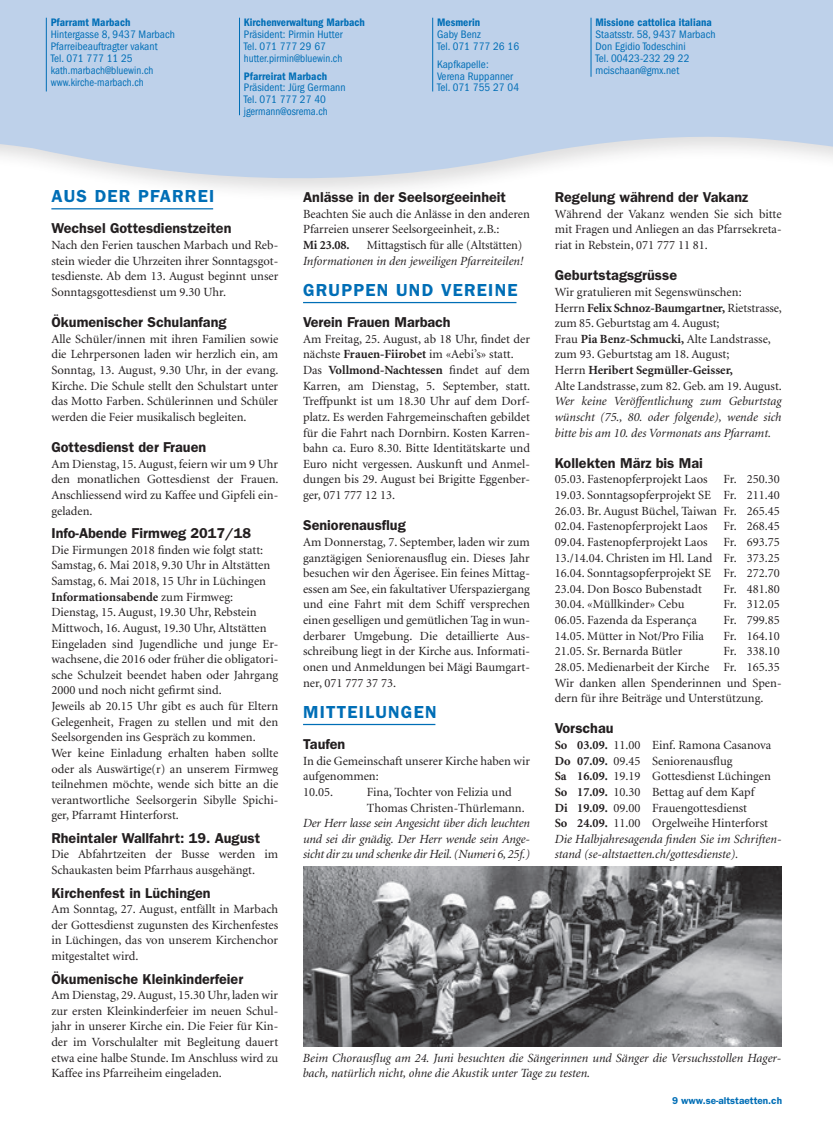
<style>
.page{position:relative;width:833px;height:1134px;background:#fff}
.page>*{position:absolute;margin:0;border:0;box-sizing:border-box;transform-origin:0 0}
.t1{font:600 17.5px "Franklin Gothic LT";letter-spacing:.07em;color:#006eb6}
.t2{font:600 14.38px "Franklin Gothic LT";color:#231f20}
.t3{font:12.5px/15.6px "Minion LT";color:#231f20;text-align:justify}
.t4{font:italic 12.5px/15.6px "Minion LT";color:#231f20;text-align:justify}
.t5{font:700 12.5px "Minion LT";color:#231f20}
.t6{font:condensed 11.25px/11.9px "Franklin Gothic LT";letter-spacing:.005em;color:#006eb6}
.t7{font:600 condensed 11.25px "Franklin Gothic LT";letter-spacing:.005em;color:#006eb6}
.t8{font:600 10px "Franklin Gothic LT";color:#006eb6}
.s1{font-weight:700}
.s2{font-style:italic}
</style>
<div class="page">
<svg style="left:0;top:0;width:833px;height:191px;fill:#bed1ea"></svg>
<hr style="left:239px;top:18px;width:1px;height:97px;background:#006eb6">
<hr style="left:432px;top:18px;width:1px;height:73px;background:#006eb6">
<hr style="left:591px;top:18px;width:1px;height:59px;background:#006eb6">
<hr style="left:46px;top:18px;width:1px;height:73px;background:#006eb6">
<hr style="left:51px;top:208px;width:162px;height:1px;background:#006eb6">
<hr style="left:303px;top:302px;width:213px;height:1px;background:#006eb6">
<hr style="left:303px;top:724px;width:132px;height:1px;background:#006eb6">
<img style="left:303px;top:866px;width:478px;height:180px">
<p class="t7" style="left:51px;top:16px;width:81px">Pfarramt Marbach</p>
<p class="t6" style="left:51px;top:28px;width:126px">Hintergasse 8, 9437 Marbach<br>Pfarreibeauftragter vakant<br>Tel. 071 777 11 25 kath.marbach@bluewin.ch www.kirche-marbach.ch</p>
<p class="t7" style="left:244px;top:16px;width:122px">Kirchenverwaltung Marbach</p>
<p class="t6" style="left:244px;top:28px;width:100px">Präsident: Pirmin Hutter<br>Tel. 071 777 29 67 hutter.pirmin@bluewin.ch</p>
<p class="t7" style="left:244px;top:69px;width:85px">Pfarreirat Marbach</p>
<p class="t6" style="left:244px;top:82px;width:103px">Präsident: Jürg Germann<br>Tel. 071 777 27 40 jgermann@osrema.ch</p>
<p class="t7" style="left:437px;top:16px;width:44px">Mesmerin</p>
<p class="t6" style="left:437px;top:28px;width:83px">Gaby Benz<br>Tel. 071 777 26 16</p>
<p class="t6" style="left:437px;top:58px;width:83px">Kapfkapelle:<br>Verena Ruppanner<br>Tel. 071 755 27 04</p>
<p class="t7" style="left:595px;top:16px;width:118px">Missione cattolica italiana</p>
<p class="t6" style="left:595px;top:28px;width:122px">Staatsstr. 58, 9437 Marbach<br>Don Egidio Todeschini<br>Tel. 00423-232 29 22 mcischaan@gmx.net</p>
<h1 class="t1" style="left:51px;top:186px;width:164px">AUS DER PFARREI</h1>
<p class="t2" style="left:51px;top:220px;width:181px">Wechsel Gottesdienstzeiten</p>
<p class="t3" style="left:51px;top:238px;width:228px">Nach den Ferien tauschen Marbach und Reb&shy;stein wieder die Uhrzeiten ihrer Sonntagsgot&shy;tesdienste. Ab dem 13. August beginnt unser Sonntagsgottesdienst um 9.30 Uhr.</p>
<p class="t2" style="left:51px;top:314px;width:177px">Ökumenischer Schulanfang</p>
<p class="t3" style="left:51px;top:331px;width:229px">Alle Schüler/innen mit ihren Familien sowie die Lehrpersonen laden wir herzlich ein, am Sonntag, 13. August, 9.30 Uhr, in der evang.<br>Kirche. Die Schule stellt den Schulstart unter das Motto Farben. Schülerinnen und Schüler werden die Feier musikalisch begleiten.</p>
<p class="t2" style="left:51px;top:439px;width:156px">Gottesdienst der Frauen</p>
<p class="t3" style="left:51px;top:456px;width:229px">Am Dienstag, 15. August, feiern wir um 9 Uhr den monatlichen Gottesdienst der Frauen.<br>Anschliessend wird zu Kaffee und Gipfeli ein&shy;geladen.</p>
<p class="t2" style="left:51px;top:525px;width:201px">Info-Abende Firmweg 2017/18</p>
<p class="t3" style="left:51px;top:542px;width:228px;text-align:left">Die Firmungen 2018 finden wie folgt statt:<br>Samstag, 6. Mai 2018, 9.30 Uhr in Altstätten Samstag, 6. Mai 2018, 15 Uhr in Lüchingen <span class="s1">Informationsabende</span> zum Firmweg:<br>Dienstag, 15. August, 19.30 Uhr, Rebstein Mittwoch, 16. August, 19.30 Uhr, Altstätten Eingeladen sind Jugendliche und junge Er&shy;wachsene, die 2016 oder früher die obligatori&shy;sche Schulzeit beendet haben oder Jahrgang 2000 und noch nicht gefirmt sind.<br>Jeweils ab 20.15 Uhr gibt es auch für Eltern Gelegenheit, Fragen zu stellen und mit den Seelsorgenden ins Gespräch zu kommen.<br>Wer keine Einladung erhalten haben sollte oder als Auswärtige(r) an unserem Firmweg teilnehmen möchte, wende sich bitte an die verantwortliche Seelsorgerin Sibylle Spichi&shy;ger, Pfarramt Hinterforst.</p>
<p class="t2" style="left:51px;top:829px;width:210px">Rheintaler Wallfahrt: 19. August</p>
<p class="t3" style="left:51px;top:847px;width:228px">Die Abfahrtzeiten der Busse werden im<br>Schaukasten beim Pfarrhaus ausgehängt.</p>
<p class="t2" style="left:51px;top:884px;width:161px">Kirchenfest in Lüchingen</p>
<p class="t3" style="left:51px;top:902px;width:228px">Am Sonntag, 27. August, entfällt in Marbach der Gottesdienst zugunsten des Kirchenfestes in Lüchingen, das von unserem Kirchenchor mitgestaltet wird.</p>
<p class="t2" style="left:51px;top:970px;width:193px">Ökumenische Kleinkinderfeier</p>
<p class="t3" style="left:51px;top:988px;width:228px">Am Dienstag, 29. August, 15.30 Uhr, laden wir zur ersten Kleinkinderfeier im neuen Schul&shy;jahr in unserer Kirche ein. Die Feier für Kin&shy;der im Vorschulalter mit Begleitung dauert etwa eine halbe Stunde. Im Anschluss wird zu Kaffee ins Pfarreiheim eingeladen.</p>
<p class="t2" style="left:303px;top:189px;width:204px">Anlässe in der Seelsorgeeinheit</p>
<p class="t3" style="left:303px;top:206px;width:228px">Beachten Sie auch die Anlässe in den anderen<br>Pfarreien unserer Seelsorgeeinheit, z.B.:</p>
<p class="t5" style="left:303px;top:239px;width:48px">Mi 23.08.</p>
<p class="t3" style="left:367px;top:238px;width:157px">Mittagstisch für alle (Altstätten)</p>
<p class="t4" style="left:303px;top:253px;width:222px">Informationen in den jeweiligen Pfarreiteilen!</p>
<h1 class="t1" style="left:303px;top:280px;width:216px">GRUPPEN UND VEREINE</h1>
<p class="t2" style="left:303px;top:314px;width:149px">Verein Frauen Marbach</p>
<p class="t3" style="left:303px;top:331px;width:229px;text-align:left">Am Freitag, 25. August, ab 18 Uhr, findet der nächste <span class="s1">Frauen-Fiirobet</span> im «Aebi’s» statt.<br>Das <span class="s1">Vollmond-Nachtessen</span> findet auf dem Karren, am Dienstag, 5. September, statt.<br>Treffpunkt ist um 18.30 Uhr auf dem Dorf&shy;platz. Es werden Fahrgemeinschaften gebildet für die Fahrt nach Dornbirn. Kosten Karren&shy;bahn ca. Euro 8.30. Bitte Identitätskarte und Euro nicht vergessen. Auskunft und Anmel&shy;dungen bis 29. August bei Brigitte Eggenber&shy;ger, 071 777 12 13.</p>
<p class="t2" style="left:303px;top:517px;width:104px">Seniorenausflug</p>
<p class="t3" style="left:303px;top:535px;width:228px">Am Donnerstag, 7. September, laden wir zum ganztägigen Seniorenausflug ein. Dieses Jahr besuchen wir den Ägerisee. Ein feines Mittag&shy;essen am See, ein fakultativer Uferspaziergang und eine Fahrt mit dem Schiff versprechen einen geselligen und gemütlichen Tag in wun&shy;derbarer Umgebung. Die detaillierte Aus&shy;schreibung liegt in der Kirche aus. Informati&shy;onen und Anmeldungen bei Mägi Baumgart&shy;ner, 071 777 37 73.</p>
<h1 class="t1" style="left:303px;top:701px;width:135px">MITTEILUNGEN</h1>
<p class="t2" style="left:303px;top:736px;width:44px">Taufen</p>
<p class="t3" style="left:303px;top:753px;width:228px;text-align:left">In die Gemeinschaft unserer Kirche haben wir aufgenommen:<br>10.05.</p>
<p class="t3" style="left:367px;top:785px;width:159px">Fina, Tochter von Felizia und<br>Thomas Christen-Thürlemann.</p>
<p class="t4" style="left:303px;top:816px;width:228px">Der Herr lasse sein Angesicht über dich leuchten und sei dir gnädig. Der Herr wende sein Ange&shy;sicht dir zu und schenke dir Heil. (Numeri 6, 25f.)</p>
<p class="t2" style="left:555px;top:189px;width:195px">Regelung während der Vakanz</p>
<p class="t3" style="left:555px;top:206px;width:228px">Während der Vakanz wenden Sie sich bitte mit Fragen und Anliegen an das Pfarrsekreta&shy;riat in Rebstein, 071 777 11 81.</p>
<p class="t2" style="left:555px;top:267px;width:124px">Geburtstagsgrüsse</p>
<p class="t3" style="left:555px;top:285px;width:229px;text-align:left">Wir gratulieren mit Segenswünschen:<br>Herrn <span class="s1">Felix Schnoz-Baumgartner,</span> Rietstrasse, zum 85. Geburtstag am 4. August;<br>Frau <span class="s1">Pia Benz-Schmucki,</span> Alte Landstrasse, zum 93. Geburtstag am 18. August;<br>Herrn <span class="s1">Heribert Segmüller-Geisser,<br></span>Alte Landstrasse, zum 82. Geb. am 19. August.</p>
<p class="t4" style="left:555px;top:394px;width:228px">Wer keine Veröffentlichung zum Geburtstag wünscht (75., 80. oder folgende), wende sich bitte bis am 10. des Vormonats ans Pfarramt.</p>
<p class="t2" style="left:555px;top:454px;width:150px">Kollekten März bis Mai</p>
<p class="t3" style="left:555px;top:472px;width:154px">05.03. Fastenopferprojekt Laos</p>
<p class="t3" style="left:555px;top:472px;width:226px;text-indent:169px">Fr. 250.30<br>19.03. Sonntagsopferprojekt SE Fr. 211.40<br>26.03. Br. August Büchel, Taiwan Fr. 265.45<br>02.04. Fastenopferprojekt Laos</p>
<p class="t3" style="left:723px;top:519px;width:58px">Fr. 268.45</p>
<p class="t3" style="left:555px;top:535px;width:154px">09.04. Fastenopferprojekt Laos</p>
<p class="t3" style="left:555px;top:535px;width:226px;text-indent:169px">Fr. 693.75<br>13./14.04. Christen im Hl. Land Fr. 373.25<br>16.04. Sonntagsopferprojekt SE Fr. 272.70<br>23.04. Don Bosco Bubenstadt</p>
<p class="t3" style="left:723px;top:581px;width:58px">Fr. 481.80</p>
<p class="t3" style="left:555px;top:597px;width:131px">30.04. «Müllkinder» Cebu</p>
<p class="t3" style="left:723px;top:597px;width:58px">Fr. 312.05</p>
<p class="t3" style="left:555px;top:613px;width:144px">06.05. Fazenda da Esperança</p>
<p class="t3" style="left:723px;top:613px;width:58px">Fr. 799.85</p>
<p class="t3" style="left:555px;top:628px;width:151px">14.05. Mütter in Not/Pro Filia</p>
<p class="t3" style="left:723px;top:628px;width:58px">Fr. 164.10</p>
<p class="t3" style="left:555px;top:644px;width:129px">21.05. Sr. Bernarda Bütler</p>
<p class="t3" style="left:555px;top:644px;width:228px;text-align:left;text-indent:169px">Fr. 338.10<br>28.05. Medienarbeit der Kirche Fr. 165.35<br>Wir danken allen Spenderinnen und Spen&shy;dern für ihre Beiträge und Unterstützung.</p>
<p class="t2" style="left:555px;top:720px;width:60px">Vorschau</p>
<p class="t3" style="left:555px;top:738px;width:228px;text-align:left"><span class="s1">So 03.09.</span> 11.00 Einf. Ramona Casanova <span class="s1">Do 07.09.</span> 09.45 Seniorenausflug<br><span class="s1">Sa 16.09.</span> 19.19 Gottesdienst Lüchingen <span class="s1">So 17.09.</span> 10.30 Bettag auf dem Kapf<br><span class="s1">Di 19.09.</span> 09.00 Frauengottesdienst<br><span class="s1">So 24.09.</span> 11.00 Orgelweihe Hinterforst <span class="s2">Die Halbjahresagenda finden Sie im Schriften&shy;stand (se-altstaetten.ch/gottesdienste).</span></p>
<p class="t4" style="left:303px;top:1050px;width:480px">Beim Chorausflug am 24. Juni besuchten die Sängerinnen und Sänger die Versuchsstollen Hager&shy;bach, natürlich nicht, ohne die Akustik unter Tage zu testen.</p>
<p class="t8" style="left:672px;top:1094px;width:111px">9 www.se-altstaetten.ch</p>
</div>
